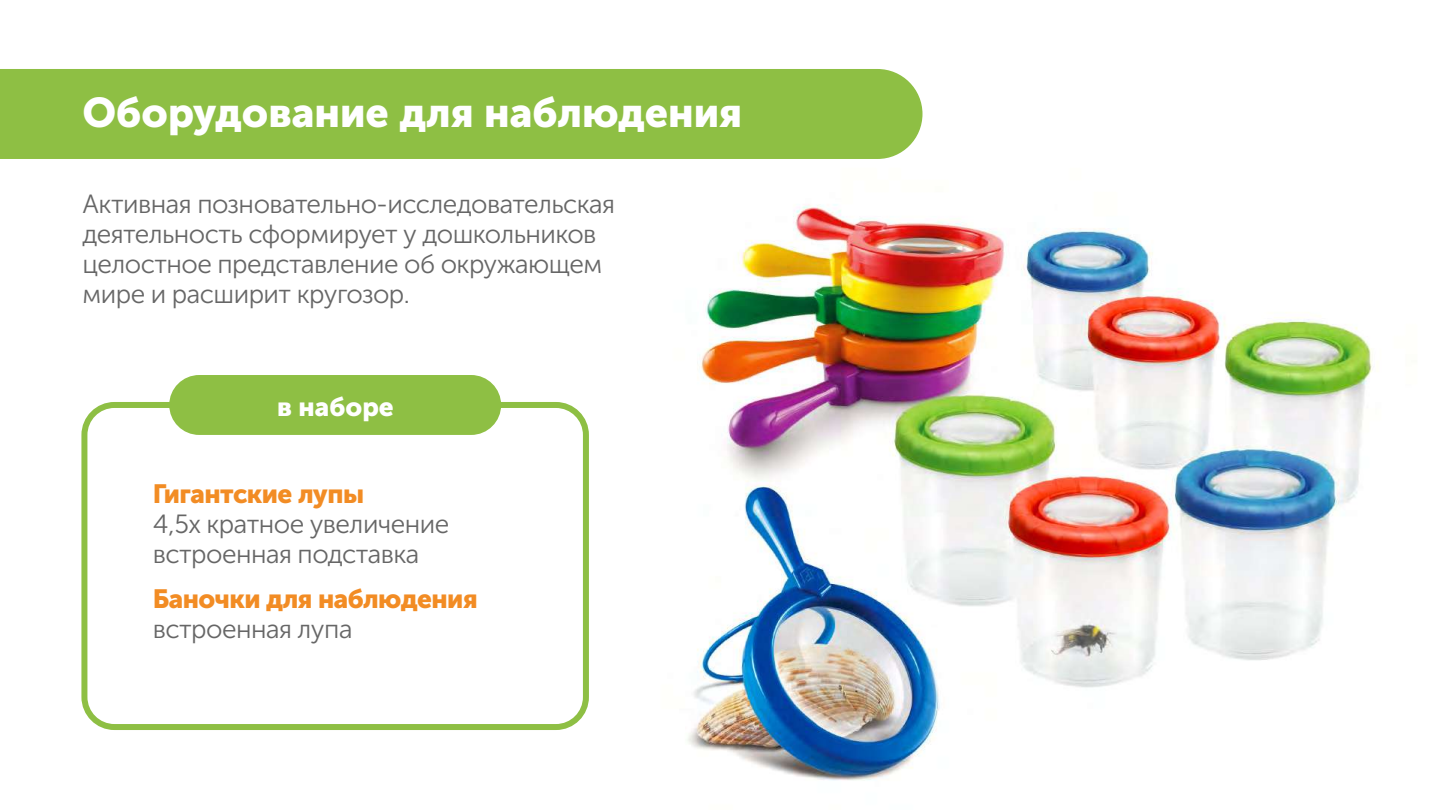
<style>
.page{position:relative;width:1440px;height:810px;background:#fff}
.page>*{position:absolute;margin:0;border:0;box-sizing:border-box;transform-origin:0 0}
.t1{font:41.25px "Museo Sans Cyrl 900";color:#fff}
.t2{font:26.25px/30px "Museo Sans Cyrl 300";letter-spacing:-.02em;color:#666}
.t3{font:26.25px "Museo Sans Cyrl 900";letter-spacing:-.02em;color:#f28c24}
.t4{font:26.25px "Museo Sans Cyrl 900";color:#fff}
</style>
<div class="page">
<img style="left:687px;top:204px;width:686px;height:577px">
<div style="left:0;top:69px;width:922px;height:90px;background:#8ebf44"></div>
<div style="left:81px;top:402px;width:508px;height:328px;border:6px solid #8ebf44;border-radius:30px"></div>
<div style="left:169px;top:375px;width:332px;height:60px;background:#8ebf44;border-radius:30px"></div>
<h1 class="t1" style="left:82px;top:89px;width:661px">Оборудование для наблюдения</h1>
<p class="t2" style="left:82px;top:189px;width:534px">Активная позновательно-исследовательская деятельность сформирует у дошкольников целостное представление об окружающем мире и расширит кругозор.</p>
<p class="t4" style="left:277px;top:392px;width:118px">в наборе</p>
<p class="t3" style="left:153px;top:478px;width:213px">Гигантские лупы</p>
<p class="t2" style="left:153px;top:509px;width:298px">4,5х кратное увеличение встроенная подставка</p>
<p class="t3" style="left:153px;top:583px;width:326px">Баночки для наблюдения</p>
<p class="t2" style="left:153px;top:614px;width:201px">встроенная лупа</p>
</div>
